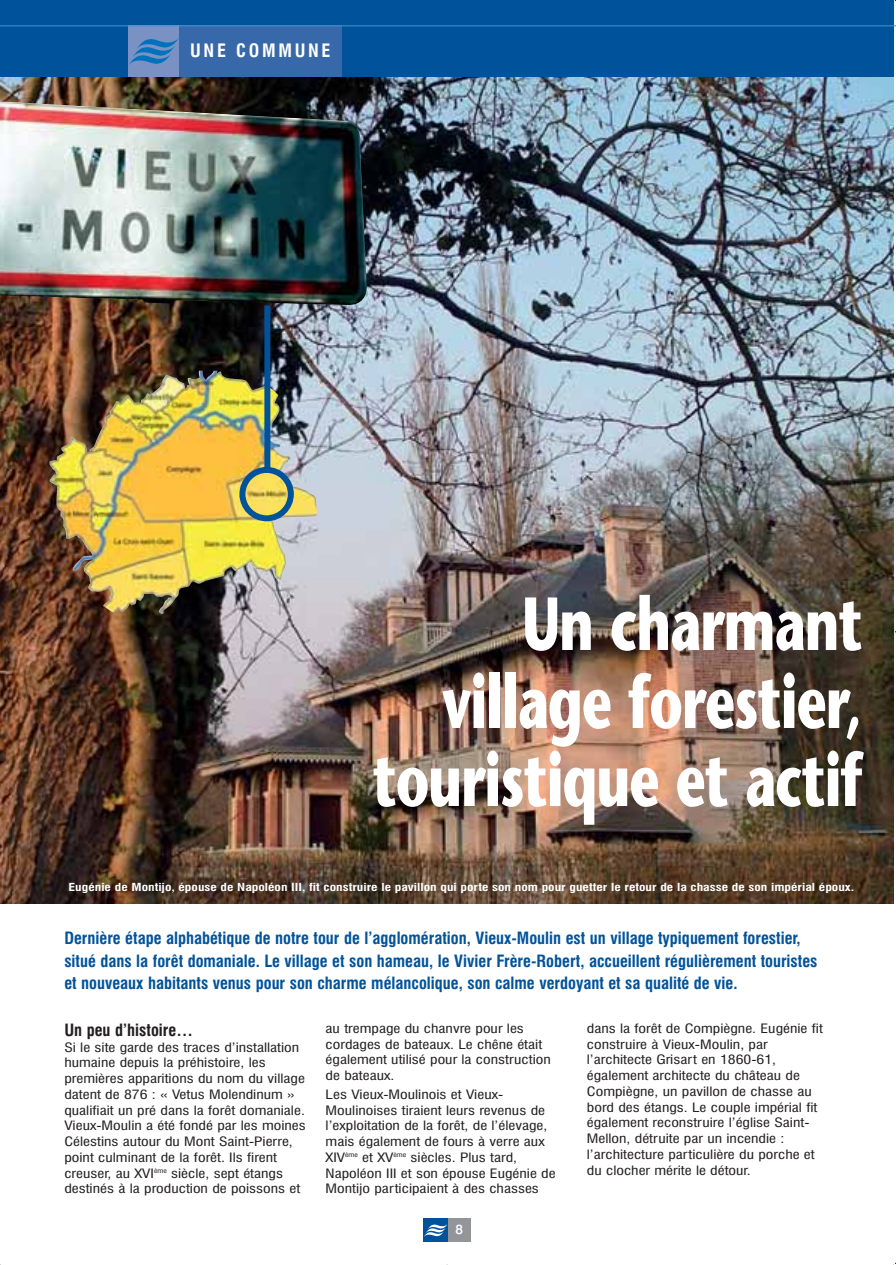
<style>
.page{position:relative;width:896px;height:1265px;background:#fff}
.page>*{position:absolute;margin:0;border:0;box-sizing:border-box;transform-origin:0 0}
.t1{font:700 75px/78px "Stone Sans";letter-spacing:-.02em;color:#fff;text-align:right;scale:.7 1}
.t2{font:700 condensed 18px "Swiss 721 BT";letter-spacing:.15em;color:#fff}
.t3{font:700 condensed 16.5px/22.5px "Swiss 721 BT";color:#00539b}
.t4{font:700 condensed 16.5px "Swiss 721 BT";color:#231f20}
.t5{font:500 13.5px "Swiss 721 BT";color:#fff}
.t6{font:condensed 12.6px/15.8px "Swiss 721 BT";color:#231f20;scale:1.25 1}
.t7{font:700 condensed 10.8px "Swiss 721 BT";color:#fff;scale:1.25 1}
</style>
<div class="page">
<img style="left:0;top:0;width:896px;height:1265px">
<h2 class="t2" style="left:190px;top:41px;width:142px">UNE COMMUNE</h2>
<h1 class="t1" style="left:373px;top:593px;width:702px">Un charmant village forestier, touristique et actif</h1>
<p class="t7" style="left:69px;top:882px;width:630px">Eugénie de Montijo, épouse de Napoléon III, fit construire le pavillon qui porte son nom pour guetter le retour de la chasse de son impérial époux.</p>
<p class="t3" style="left:64px;top:928px;width:755px">Dernière étape alphabétique de notre tour de l’agglomération, Vieux-Moulin est un village typiquement forestier, situé dans la forêt domaniale. Le village et son hameau, le Vivier Frère-Robert, accueillent régulièrement touristes et nouveaux habitants venus pour son charme mélancolique, son calme verdoyant et sa qualité de vie.</p>
<h3 class="t4" style="left:64px;top:1022px;width:130px">Un peu d’histoire…</h3>
<p class="t6" style="left:64px;top:1040px;width:195px">Si le site garde des traces d’installation humaine depuis la préhistoire, les premières apparitions du nom du village datent de 876 : « Vetus Molendinum » qualifiait un pré dans la forêt domaniale.<br>Vieux-Moulin a été fondé par les moines Célestins autour du Mont Saint-Pierre, point culminant de la forêt. Ils firent creuser, au XVI<sup>ème</sup> siècle, sept étangs destinés à la production de poissons et</p>
<p class="t6" style="left:326px;top:1021px;width:182px">au trempage du chanvre pour les cordages de bateaux. Le chêne était également utilisé pour la construction de bateaux.</p>
<p class="t6" style="left:326px;top:1087px;width:186px">Les Vieux-Moulinois et Vieux-Moulinoises tiraient leurs revenus de l’exploitation de la forêt, de l’élevage, mais également de fours à verre aux XIV<sup>ème</sup> et XV<sup>ème</sup> siècles. Plus tard, Napoléon III et son épouse Eugénie de Montijo participaient à des chasses</p>
<p class="t5" style="left:456px;top:1222px;width:9px">8</p>
<p class="t6" style="left:587px;top:1021px;width:190px">dans la forêt de Compiègne. Eugénie fit construire à Vieux-Moulin, par l’architecte Grisart en 1860-61, également architecte du château de Compiègne, un pavillon de chasse au bord des étangs. Le couple impérial fit également reconstruire l’église Saint-Mellon, détruite par un incendie : l’architecture particulière du porche et du clocher mérite le détour.</p>
</div>
